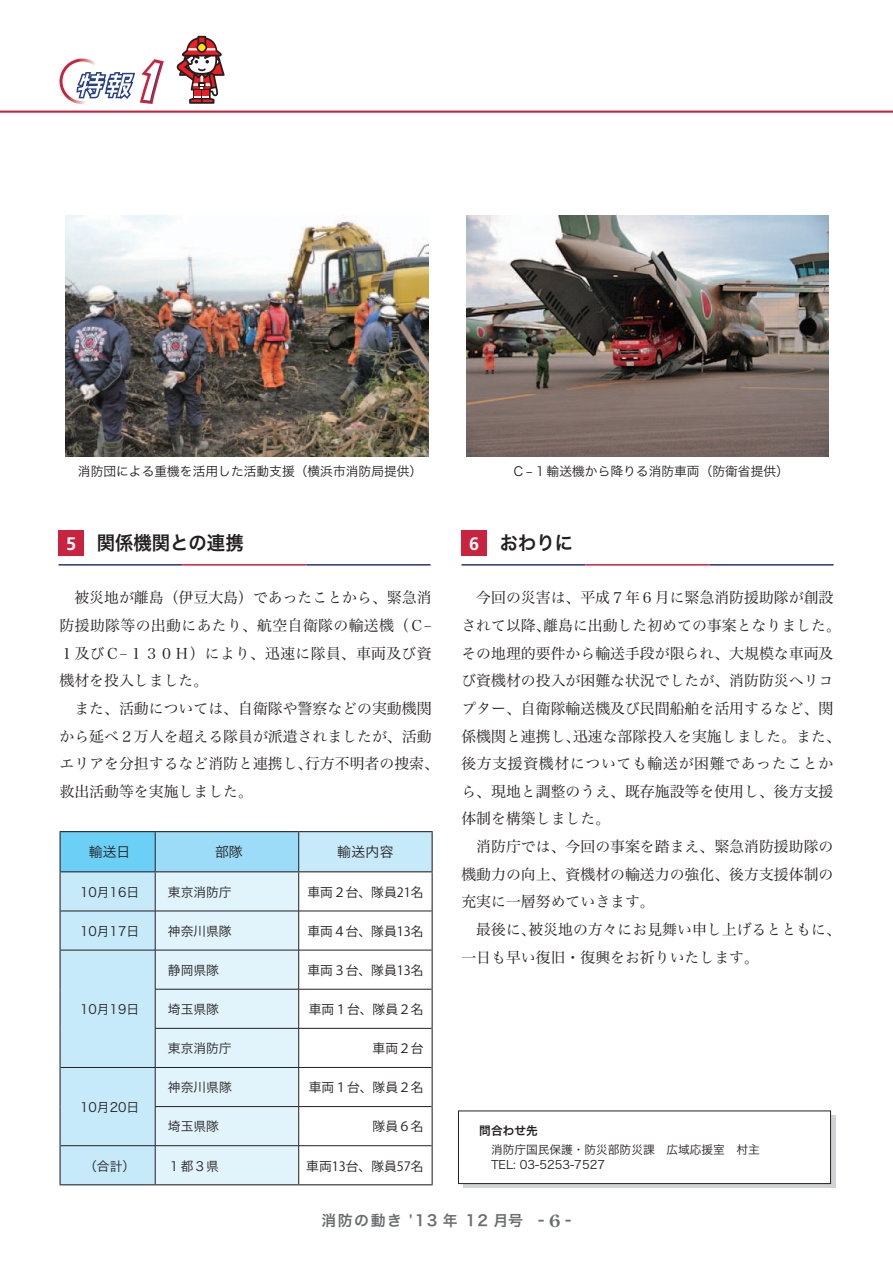
<style>
.page{position:relative;width:893px;height:1263px;background:#fff}
.page>*{position:absolute;margin:0;border:0;box-sizing:border-box;transform-origin:0 0}
.t1{font:19.2px "Hira Kaku Pro N W6";color:#231f20;scale:.96 1}
.t2{font:14.85px/27.6px "Hira Min Pro N W3";color:#231f20}
.t3{font:14.85px "Hira Kaku Pro W6";letter-spacing:.1em;color:#6c6d70}
.t4{font:13.8px "Hira Kaku Pro N W3";letter-spacing:.015em;color:#231f20}
.t5{font:12.75px "Hira Kaku Pro N W3";color:#231f20}
.t6{font:12.75px "Koz Go Std";color:#231f20}
.t7{font:11.7px/14.9px "Hira Kaku Pro N W3";color:#231f20}
.t8{font:11.7px "Hira Kaku Pro N W6";color:#231f20}
.s1{font-family:"Frutiger";font-weight:700;font-size:18px;color:#fff}
.s2{font-family:"Century Old Style Std";font-weight:700;font-size:16.95px}
</style>
<div class="page">
<hr style="left:461px;top:564px;width:124px;height:2px;background:#303276">
<hr style="left:585px;top:564px;width:125px;height:2px;background:#c8233f">
<hr style="left:710px;top:564px;width:124px;height:2px;background:#303276">
<div style="left:461px;top:530px;width:26px;height:26px;background:#c8233f"></div>
<img style="left:466px;top:215px;width:363px;height:242px">
<div style="left:464px;top:1115px;width:372px;height:73px;background:linear-gradient(to right,#d1d2d4,#d1d2d4)"></div>
<div style="left:458px;top:1111px;width:373px;height:73px;background:#fff;border:1px solid #231f20"></div>
<svg style="left:61px;top:832px;width:371px;height:352px"></svg>
<div style="left:156px;top:872px;width:142px;height:312px;background:#e1f4fc"></div>
<hr style="left:60px;top:872px;width:1px;height:39px;background:#231f20">
<hr style="left:432px;top:872px;width:1px;height:39px;background:#231f20">
<hr style="left:60px;top:911px;width:1px;height:39px;background:#231f20">
<hr style="left:432px;top:911px;width:1px;height:39px;background:#231f20">
<hr style="left:60px;top:950px;width:1px;height:39px;background:#231f20">
<hr style="left:432px;top:950px;width:1px;height:39px;background:#231f20">
<hr style="left:60px;top:989px;width:1px;height:39px;background:#231f20">
<hr style="left:432px;top:989px;width:1px;height:39px;background:#231f20">
<hr style="left:60px;top:1028px;width:1px;height:39px;background:#231f20">
<hr style="left:432px;top:1028px;width:1px;height:39px;background:#231f20">
<hr style="left:60px;top:1067px;width:1px;height:39px;background:#231f20">
<hr style="left:432px;top:1067px;width:1px;height:39px;background:#231f20">
<hr style="left:60px;top:1106px;width:1px;height:40px;background:#231f20">
<hr style="left:432px;top:1106px;width:1px;height:40px;background:#231f20">
<hr style="left:60px;top:1146px;width:1px;height:38px;background:#231f20">
<hr style="left:432px;top:1146px;width:1px;height:38px;background:#231f20">
<hr style="left:60px;top:1184px;width:95px;height:1px;background:#231f20">
<hr style="left:155px;top:1184px;width:144px;height:1px;background:#231f20">
<hr style="left:299px;top:1184px;width:134px;height:1px;background:#231f20">
<hr style="left:155px;top:832px;width:1px;height:39px;background:#231f20">
<hr style="left:298px;top:832px;width:1px;height:39px;background:#231f20">
<hr style="left:155px;top:872px;width:1px;height:39px;background:#231f20">
<hr style="left:298px;top:872px;width:1px;height:39px;background:#231f20">
<hr style="left:61px;top:911px;width:94px;height:1px;background:#231f20">
<hr style="left:155px;top:911px;width:144px;height:1px;background:#231f20">
<hr style="left:155px;top:911px;width:1px;height:39px;background:#231f20">
<hr style="left:299px;top:911px;width:133px;height:1px;background:#231f20">
<hr style="left:298px;top:911px;width:1px;height:39px;background:#231f20">
<hr style="left:61px;top:950px;width:94px;height:1px;background:#231f20">
<hr style="left:155px;top:950px;width:144px;height:1px;background:#231f20">
<hr style="left:155px;top:950px;width:1px;height:39px;background:#231f20">
<hr style="left:299px;top:950px;width:133px;height:1px;background:#231f20">
<hr style="left:298px;top:950px;width:1px;height:39px;background:#231f20">
<hr style="left:155px;top:989px;width:144px;height:1px;background:#231f20">
<hr style="left:155px;top:989px;width:1px;height:39px;background:#231f20">
<hr style="left:299px;top:989px;width:133px;height:1px;background:#231f20">
<hr style="left:298px;top:989px;width:1px;height:39px;background:#231f20">
<hr style="left:155px;top:1028px;width:144px;height:1px;background:#231f20">
<hr style="left:155px;top:1028px;width:1px;height:39px;background:#231f20">
<hr style="left:299px;top:1028px;width:133px;height:1px;background:#231f20">
<hr style="left:298px;top:1028px;width:1px;height:39px;background:#231f20">
<hr style="left:61px;top:1067px;width:94px;height:1px;background:#231f20">
<hr style="left:155px;top:1067px;width:144px;height:1px;background:#231f20">
<hr style="left:155px;top:1068px;width:1px;height:38px;background:#231f20">
<hr style="left:299px;top:1067px;width:133px;height:1px;background:#231f20">
<hr style="left:298px;top:1068px;width:1px;height:38px;background:#231f20">
<hr style="left:155px;top:1106px;width:144px;height:1px;background:#231f20">
<hr style="left:155px;top:1107px;width:1px;height:38px;background:#231f20">
<hr style="left:299px;top:1106px;width:133px;height:1px;background:#231f20">
<hr style="left:298px;top:1107px;width:1px;height:38px;background:#231f20">
<hr style="left:61px;top:1145px;width:94px;height:1px;background:#231f20">
<hr style="left:155px;top:1145px;width:144px;height:1px;background:#231f20">
<hr style="left:155px;top:1146px;width:1px;height:38px;background:#231f20">
<hr style="left:299px;top:1145px;width:133px;height:1px;background:#231f20">
<hr style="left:298px;top:1146px;width:1px;height:38px;background:#231f20">
<hr style="left:60px;top:831px;width:95px;height:1px;background:#231f20">
<hr style="left:60px;top:832px;width:1px;height:39px;background:#231f20">
<hr style="left:155px;top:831px;width:144px;height:1px;background:#231f20">
<hr style="left:299px;top:831px;width:134px;height:1px;background:#231f20">
<hr style="left:432px;top:832px;width:1px;height:39px;background:#231f20">
<hr style="left:60px;top:871px;width:95px;height:1px;background:#231f20">
<hr style="left:155px;top:871px;width:144px;height:1px;background:#231f20">
<hr style="left:299px;top:871px;width:134px;height:1px;background:#231f20">
<hr style="left:58px;top:564px;width:124px;height:2px;background:#303276">
<hr style="left:182px;top:564px;width:124px;height:2px;background:#c8233f">
<hr style="left:306px;top:564px;width:125px;height:2px;background:#303276">
<div style="left:58px;top:530px;width:26px;height:26px;background:#c8233f"></div>
<img style="left:66px;top:215px;width:362px;height:242px">
<hr style="left:0;top:111px;width:893px;height:2px;background:#c8233f">
<svg style="left:176px;top:36px;width:49px;height:68px"></svg>
<svg style="left:60px;top:59px;width:104px;height:45px"></svg>
<p class="t5" style="left:78px;top:460px;width:346px">消防団による重機を活用した活動支援（横浜市消防局提供）</p>
<p class="t1" style="left:66px;top:526px;width:186px"><span class="s1">5</span> 関係機関との連携</p>
<p class="t2" style="left:60px;top:583px;width:374px;text-align:justify;text-indent:15px">被災地が離島（伊豆大島）であったことから、緊急消防援助隊等の出動にあたり、航空自衛隊の輸送機（Ｃ-１及びＣ-１３０Ｈ）により、迅速に隊員、車両及び資機材を投入しました。</p>
<p class="t2" style="left:60px;top:693px;width:381px;text-indent:15px">また、活動については、自衛隊や警察などの実動機関から延べ２万人を超える隊員が派遣されましたが、活動エリアを分担するなど消防と連携し、行方不明者の捜索、救出活動等を実施しました。</p>
<p class="t4" style="left:89px;top:840px;width:43px">輸送日</p>
<p class="t4" style="left:215px;top:840px;width:29px">部隊</p>
<p class="t4" style="left:337px;top:840px;width:58px">輸送内容</p>
<p class="t5" style="left:80px;top:880px;width:61px">10月16日</p>
<p class="t5" style="left:168px;top:880px;width:65px">東京消防庁</p>
<p class="t6" style="left:308px;top:884px;width:118px">車両２台、隊員21名</p>
<p class="t5" style="left:80px;top:920px;width:61px">10月17日</p>
<p class="t5" style="left:168px;top:920px;width:65px">神奈川県隊</p>
<p class="t6" style="left:308px;top:923px;width:118px">車両４台、隊員13名</p>
<p class="t5" style="left:80px;top:998px;width:61px">10月19日</p>
<p class="t5" style="left:80px;top:1096px;width:61px">10月20日</p>
<p class="t5" style="left:168px;top:959px;width:53px">静岡県隊</p>
<p class="t6" style="left:308px;top:962px;width:118px">車両３台、隊員13名</p>
<p class="t5" style="left:168px;top:998px;width:53px">埼玉県隊</p>
<p class="t6" style="left:309px;top:1001px;width:116px">車両１台、隊員２名</p>
<p class="t5" style="left:168px;top:1037px;width:65px">東京消防庁</p>
<p class="t6" style="left:373px;top:1040px;width:53px">車両２台</p>
<p class="t5" style="left:168px;top:1076px;width:65px">神奈川県隊</p>
<p class="t6" style="left:309px;top:1080px;width:116px">車両１台、隊員２名</p>
<p class="t5" style="left:168px;top:1115px;width:53px">埼玉県隊</p>
<p class="t6" style="left:373px;top:1119px;width:53px">隊員６名</p>
<p class="t5" style="left:84px;top:1154px;width:53px">（合計）</p>
<p class="t5" style="left:168px;top:1154px;width:53px">１都３県</p>
<p class="t6" style="left:306px;top:1158px;width:119px">車両13台、隊員57名</p>
<p class="t5" style="left:512px;top:460px;width:278px">Ｃ-１輸送機から降りる消防車両（防衛省提供）</p>
<p class="t1" style="left:469px;top:526px;width:110px"><span class="s1">6</span> おわりに</p>
<p class="t2" style="left:461px;top:583px;width:381px;text-indent:15px">今回の災害は、平成７年６月に緊急消防援助隊が創設されて以降、離島に出動した初めての事案となりました。その地理的要件から輸送手段が限られ、大規模な車両及び資機材の投入が困難な状況でしたが、消防防災へリコプター、自衛隊輸送機及び民間船舶を活用するなど、関係機関と連携し、迅速な部隊投入を実施しました。また、後方支援資機材についても輸送が困難であったことから、現地と調整のうえ、既存施設等を使用し、後方支援体制を構築しました。</p>
<p class="t2" style="left:461px;top:831px;width:374px;text-align:justify;text-indent:15px">消防庁では、今回の事案を踏まえ、緊急消防援助隊の機動力の向上、資機材の輸送力の強化、後方支援体制の充実に一層努めていきます。</p>
<p class="t2" style="left:461px;top:914px;width:381px;text-indent:15px">最後に、被災地の方々にお見舞い申し上げるとともに、一日も早い復旧・復興をお祈りいたします。</p>
<p class="t8" style="left:479px;top:1120px;width:60px">問合わせ先</p>
<p class="t7" style="left:479px;top:1142px;width:282px">　消防庁国民保護・防災部防災課　広域応援室　村主　TEL: 03-5253-7527</p>
<p class="t3" style="left:322px;top:1207px;width:251px">消防の動き '13 年 12 月号 - <span class="s2">6</span> -</p>
</div>
